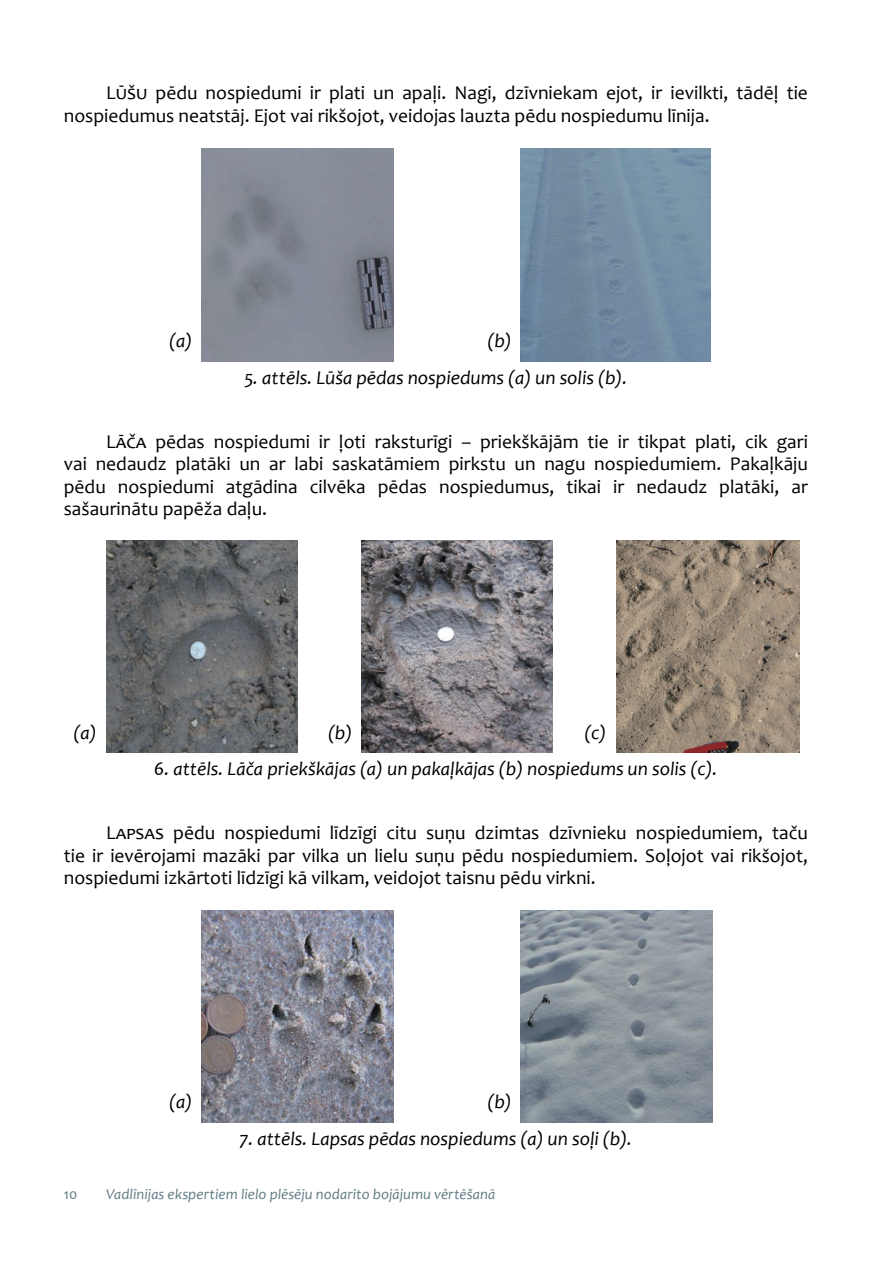
<style>
.page{position:relative;width:893px;height:1263px;background:#fff}
.page>*{position:absolute;margin:0;border:0;box-sizing:border-box;transform-origin:0 0}
.t1{font:19.5px/22.5px "Candara";color:#000;text-align:justify}
.t2{font:italic 19.5px "Candara";color:#000}
.t3{font:italic 15px "Candara";letter-spacing:.005em;color:#607c85}
.t4{font:15px "Candara";color:#607c85}
</style>
<div class="page">
<img style="left:521px;top:149px;width:190px;height:212px">
<img style="left:202px;top:149px;width:191px;height:212px">
<img style="left:617px;top:540px;width:182px;height:213px">
<img style="left:106px;top:540px;width:192px;height:213px">
<img style="left:361px;top:540px;width:192px;height:213px">
<img style="left:521px;top:910px;width:191px;height:213px">
<img style="left:202px;top:910px;width:191px;height:213px">
<p class="t1" style="left:64px;top:81px;width:746px;text-indent:43px">Lūšu pēdu nospiedumi ir plati un apaļi. Nagi, dzīvniekam ejot, ir ievilkti, tādēļ tie nospiedumus neatstāj. Ejot vai rikšojot, veidojas lauzta pēdu nospiedumu līnija.</p>
<p class="t2" style="left:169px;top:329px;width:25px">(a)</p>
<p class="t2" style="left:487px;top:329px;width:26px">(b)</p>
<p class="t2" style="left:244px;top:365px;width:384px">5. attēls. Lūša pēdas nospiedums (a) un solis (b).</p>
<p class="t1" style="left:64px;top:430px;width:746px;text-indent:43px">Lāča pēdas nospiedumi ir ļoti raksturīgi – priekškājām tie ir tikpat plati, cik gari vai nedaudz platāki un ar labi saskatāmiem pirkstu un nagu nospiedumiem. Pakaļkāju pēdu nospiedumi atgādina cilvēka pēdas nospiedumus, tikai ir nedaudz platāki, ar sašaurinātu papēža daļu.</p>
<p class="t2" style="left:73px;top:720px;width:25px">(a)</p>
<p class="t2" style="left:328px;top:720px;width:26px">(b)</p>
<p class="t2" style="left:584px;top:720px;width:23px">(c)</p>
<p class="t2" style="left:154px;top:757px;width:565px">6. attēls. Lāča priekškājas (a) un pakaļkājas (b) nospiedums un solis (c).</p>
<p class="t1" style="left:64px;top:821px;width:746px;text-indent:43px">Lapsas pēdu nospiedumi līdzīgi citu suņu dzimtas dzīvnieku nospiedumiem, taču tie ir ievērojami mazāki par vilka un lielu suņu pēdu nospiedumiem. Soļojot vai rikšojot, nospiedumi izkārtoti līdzīgi kā vilkam, veidojot taisnu pēdu virkni.</p>
<p class="t2" style="left:169px;top:1090px;width:25px">(a)</p>
<p class="t2" style="left:487px;top:1090px;width:26px">(b)</p>
<p class="t2" style="left:240px;top:1127px;width:394px">7. attēls. Lapsas pēdas nospiedums (a) un soļi (b).</p>
<p class="t4" style="left:64px;top:1185px;width:15px">10</p>
<p class="t3" style="left:106px;top:1185px;width:390px">Vadlīnijas ekspertiem lielo plēsēju nodarīto bojājumu vērtēšanā</p>
</div>
